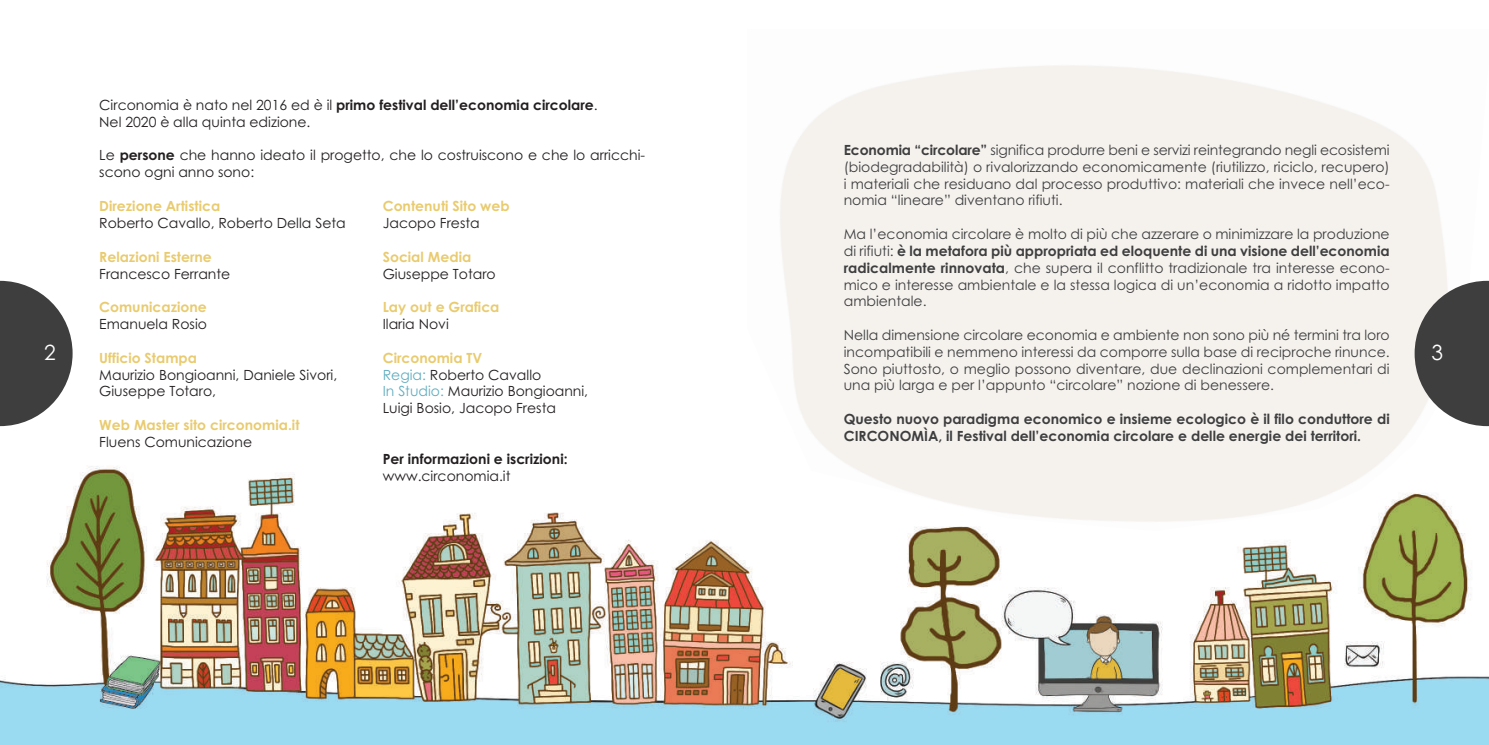
<style>
.page{position:relative;width:1489px;height:745px;background:#fff}
.page>*{position:absolute;margin:0;border:0;box-sizing:border-box;transform-origin:0 0}
.t1{font:21px "Century Gothic";color:#fff}
.t2{font:14px/16.8px "Century Gothic";color:#3e3e3f;text-align:justify}
.t3{font:14px/16.8px "Century Gothic";color:#231f20}
.t4{font:700 14px/16.8px "Century Gothic";color:#3e3e3f}
.t5{font:700 14px "Century Gothic";color:#e9cb6f}
.t6{font:700 14px "Century Gothic";color:#231f20}
.s1{font-weight:700}
.s2{font-weight:700;color:#e9cb6f}
.s3{color:#61adc0}
</style>
<div class="page">
<img style="left:0;top:466px;width:1488px;height:278px">
<img style="left:747px;top:65px;width:741px;height:465px">
<svg style="left:0;top:280px;width:73px;height:146px"></svg>
<svg style="left:1414px;top:280px;width:74px;height:146px;background:#686868"></svg>
<p class="t3" style="left:99px;top:96px;width:500px">Circonomia è nato nel 2016 ed è il <span class="s1">primo festival dell’economia circolare</span>.<br>Nel 2020 è alla quinta edizione.</p>
<p class="t3" style="left:99px;top:147px;width:547px">Le <span class="s1">persone</span> che hanno ideato il progetto, che lo costruiscono e che lo arricchi&shy;scono ogni anno sono:</p>
<p class="t5" style="left:99px;top:198px;width:122px">Direzione Artistica</p>
<p class="t3" style="left:99px;top:215px;width:248px">Roberto Cavallo, Roberto Della Seta</p>
<p class="t5" style="left:99px;top:249px;width:114px">Relazioni Esterne</p>
<p class="t3" style="left:99px;top:265px;width:133px">Francesco Ferrante</p>
<p class="t5" style="left:99px;top:299px;width:109px">Comunicazione</p>
<p class="t3" style="left:99px;top:316px;width:109px">Emanuela Rosio</p>
<p class="t5" style="left:99px;top:349px;width:99px">Ufficio Stampa</p>
<p class="t3" style="left:99px;top:366px;width:239px">Maurizio Bongioanni, Daniele Sivori,<br>Giuseppe Totaro,</p>
<p class="t5" style="left:99px;top:417px;width:202px">Web Master sito circonomia.it</p>
<p class="t3" style="left:99px;top:433px;width:154px">Fluens Comunicazione</p>
<p class="t2" style="left:843px;top:142px;width:547px"><span class="s1">Economia “circolare”</span> significa produrre beni e servizi reintegrando negli ecosistemi (biodegradabilità) o rivalorizzando economicamente (riutilizzo, riciclo, recupero) i materiali che residuano dal processo produttivo: materiali che invece nell’eco&shy;nomia “lineare” diventano rifiuti.</p>
<p class="t2" style="left:843px;top:226px;width:547px">Ma l’economia circolare è molto di più che azzerare o minimizzare la produzione di rifiuti: <span class="s1">è la metafora più appropriata ed eloquente di una visione dell’economia radicalmente rinnovata</span>, che supera il conflitto tradizionale tra interesse econo&shy;mico e interesse ambientale e la stessa logica di un’economia a ridotto impatto ambientale.</p>
<p class="t2" style="left:843px;top:326px;width:547px">Nella dimensione circolare economia e ambiente non sono più né termini tra loro incompatibili e nemmeno interessi da comporre sulla base di reciproche rinunce.<br>Sono piuttosto, o meglio possono diventare, due declinazioni complementari di una più larga e per l’appunto “circolare” nozione di benessere.</p>
<p class="t4" style="left:843px;top:410px;width:547px">Questo nuovo paradigma economico e insieme ecologico è il filo conduttore di<br>CIRCONOMÌA, il Festival dell’economia circolare e delle energie dei territori.</p>
<p class="t5" style="left:383px;top:198px;width:128px">Contenuti Sito web</p>
<p class="t3" style="left:383px;top:215px;width:98px">Jacopo Fresta</p>
<p class="t5" style="left:383px;top:249px;width:90px">Social Media</p>
<p class="t3" style="left:383px;top:265px;width:114px">Giuseppe Totaro</p>
<p class="t5" style="left:383px;top:299px;width:118px">Lay out e Grafica</p>
<p class="t3" style="left:383px;top:316px;width:68px">Ilaria Novi</p>
<p class="t3" style="left:383px;top:349px;width:207px"><span class="s2">Circonomia TV<br></span><span class="s3">Regia:</span> Roberto Cavallo<br><span class="s3">In Studio:</span> Maurizio Bongioanni,<br>Luigi Bosio, Jacopo Fresta</p>
<p class="t6" style="left:383px;top:450px;width:186px">Per informazioni e iscrizioni:</p>
<p class="t3" style="left:383px;top:467px;width:129px">www.circonomia.it</p>
<h1 class="t1" style="left:44px;top:340px;width:13px">2</h1>
<h1 class="t1" style="left:1431px;top:340px;width:13px">3</h1>
</div>
